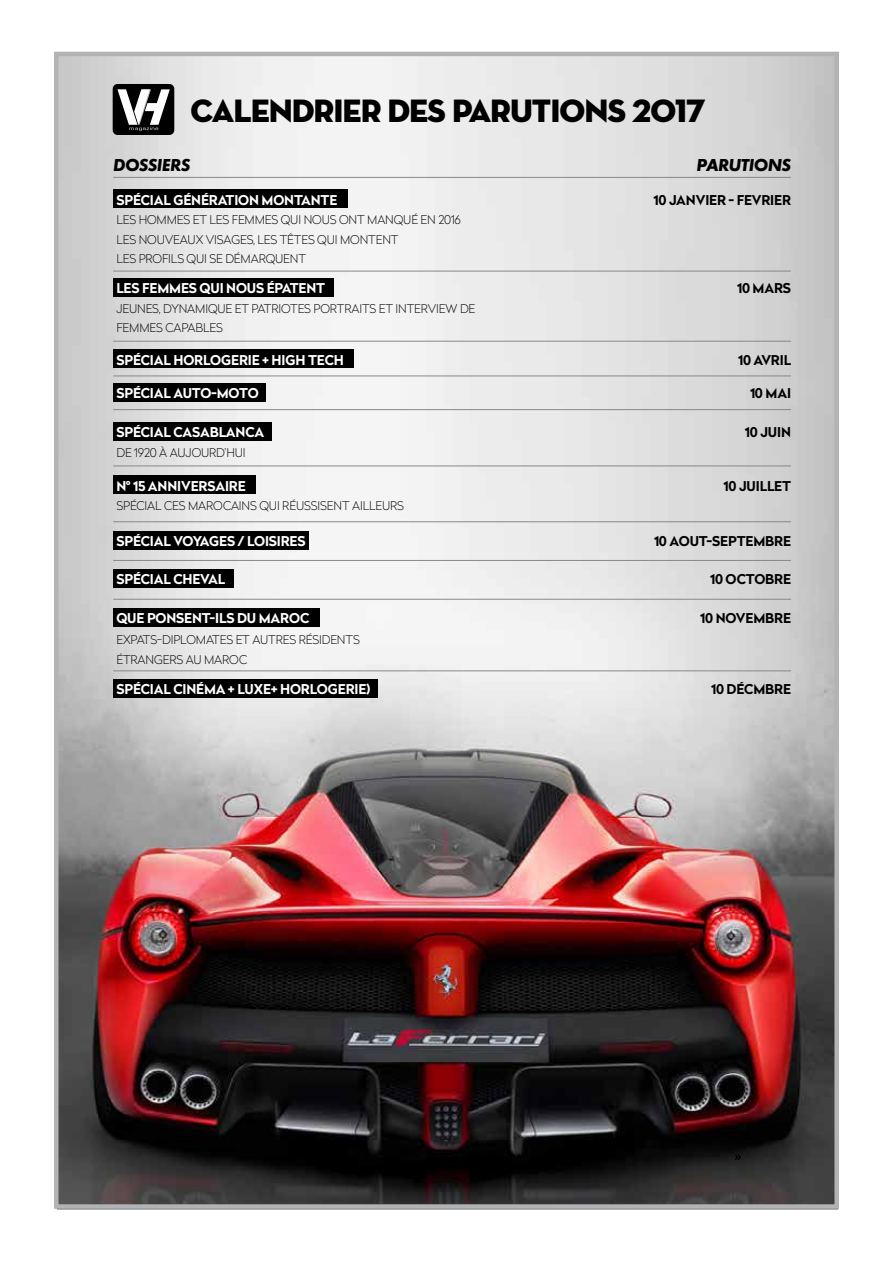
<style>
.page{position:relative;width:893px;height:1263px;background:#fff}
.page>*{position:absolute;margin:0;border:0;box-sizing:border-box;transform-origin:0 0}
.t1{font:33px "Neutra Disp Titling";letter-spacing:-.03em;color:#000}
.t2{font:italic 700 18px "Futura T";letter-spacing:-.03em;color:#000}
.t3{font:700 13.5px "Radikal";letter-spacing:-.01em;color:#fff}
.t4{font:700 13.5px "Radikal";letter-spacing:-.01em;color:#000}
.t5{font:100 12px/19.5px "Radikal";letter-spacing:-.01em;color:#000}
</style>
<div class="page">
<img style="left:59px;top:57px;width:775px;height:1147px">
<div style="left:54px;top:52px;width:785px;height:1157px;border:4px solid #b1b3b4"></div>
<svg style="left:735px;top:1154px;width:6px;height:6px"></svg>
<hr style="left:113px;top:376px;width:678px;height:1px;background:#87888a">
<hr style="left:113px;top:341px;width:678px;height:1px;background:#87888a">
<hr style="left:113px;top:271px;width:678px;height:1px;background:#87888a">
<hr style="left:113px;top:409px;width:678px;height:1px;background:#87888a">
<hr style="left:113px;top:466px;width:678px;height:1px;background:#87888a">
<hr style="left:113px;top:521px;width:678px;height:1px;background:#87888a">
<hr style="left:113px;top:560px;width:678px;height:1px;background:#87888a">
<hr style="left:113px;top:599px;width:678px;height:1px;background:#87888a">
<hr style="left:113px;top:670px;width:678px;height:1px;background:#87888a">
<hr style="left:113px;top:177px;width:678px;height:1px;background:#87888a">
<div style="left:113px;top:189px;width:235px;height:19px;background:#000"></div>
<div style="left:113px;top:278px;width:220px;height:19px;background:#000"></div>
<div style="left:113px;top:422px;width:159px;height:18px;background:#000"></div>
<div style="left:113px;top:476px;width:143px;height:18px;background:#000"></div>
<div style="left:113px;top:531px;width:195px;height:19px;background:#000"></div>
<div style="left:113px;top:569px;width:121px;height:18px;background:#000"></div>
<div style="left:113px;top:608px;width:207px;height:18px;background:#000"></div>
<div style="left:113px;top:679px;width:264px;height:18px;background:#000"></div>
<div style="left:113px;top:383px;width:152px;height:19px;background:#000"></div>
<div style="left:113px;top:350px;width:241px;height:18px;background:#000"></div>
<div style="left:113px;top:84px;width:61px;height:51px;background:#000;border-radius:5px"></div>
<svg style="left:117px;top:89px;width:53px;height:42px"></svg>
<h1 class="t1" style="left:190px;top:90px;width:517px">CALENDRIER DES PARUTIONS 2017</h1>
<h2 class="t2" style="left:113px;top:154px;width:79px">DOSSIERS</h2>
<h2 class="t2" style="left:696px;top:154px;width:96px">PARUTIONS</h2>
<p class="t4" style="left:654px;top:190px;width:139px">10 JANVIER - FEVRIER</p>
<p class="t3" style="left:116px;top:190px;width:222px">SPÉCIAL GÉNÉRATION MONTANTE</p>
<p class="t5" style="left:116px;top:210px;width:346px">LES HOMMES ET LES FEMMES QUI NOUS ONT MANQUÉ EN 2016<br>LES NOUVEAUX VISAGES, LES TÊTES QUI MONTENT<br>LES PROFILS QUI SE DÉMARQUENT</p>
<p class="t3" style="left:116px;top:279px;width:210px">LES FEMMES QUI NOUS ÉPATENT</p>
<p class="t5" style="left:116px;top:298px;width:360px">JEUNES, DYNAMIQUE ET PATRIOTES PORTRAITS ET INTERVIEW DE<br>FEMMES CAPABLES</p>
<p class="t4" style="left:737px;top:279px;width:55px">10 MARS</p>
<p class="t3" style="left:116px;top:350px;width:229px">SPÉCIAL HORLOGERIE + HIGH TECH</p>
<p class="t4" style="left:738px;top:350px;width:54px">10 AVRIL</p>
<p class="t3" style="left:116px;top:384px;width:144px">SPÉCIAL AUTO-MOTO</p>
<p class="t4" style="left:750px;top:384px;width:43px">10 MAI</p>
<p class="t3" style="left:116px;top:422px;width:149px">SPÉCIAL CASABLANCA</p>
<p class="t5" style="left:116px;top:442px;width:131px">DE 1920 À AUJOURD’HUI</p>
<p class="t3" style="left:116px;top:476px;width:131px">N° 15 ANNIVERSAIRE</p>
<p class="t5" style="left:116px;top:496px;width:289px">SPÉCIAL CES MAROCAINS QUI RÉUSSISENT AILLEURS</p>
<p class="t4" style="left:745px;top:422px;width:48px">10 JUIN</p>
<p class="t4" style="left:724px;top:476px;width:69px">10 JUILLET</p>
<p class="t3" style="left:116px;top:532px;width:191px">SPÉCIAL VOYAGES / LOISIRES</p>
<p class="t3" style="left:116px;top:569px;width:110px">SPÉCIAL CHEVAL</p>
<p class="t3" style="left:116px;top:608px;width:194px">QUE PONSENT-ILS DU MAROC</p>
<p class="t4" style="left:654px;top:532px;width:138px">10 AOUT-SEPTEMBRE</p>
<p class="t4" style="left:710px;top:569px;width:82px">10 OCTOBRE</p>
<p class="t4" style="left:700px;top:608px;width:92px">10 NOVEMBRE</p>
<p class="t5" style="left:116px;top:630px;width:245px">EXPATS-DIPLOMATES ET AUTRES RÉSIDENTS<br>ÉTRANGERS AU MAROC</p>
<p class="t3" style="left:116px;top:679px;width:256px">SPÉCIAL CINÉMA + LUXE+ HORLOGERIE)</p>
<p class="t4" style="left:711px;top:679px;width:81px">10 DÉCMBRE</p>
</div>
